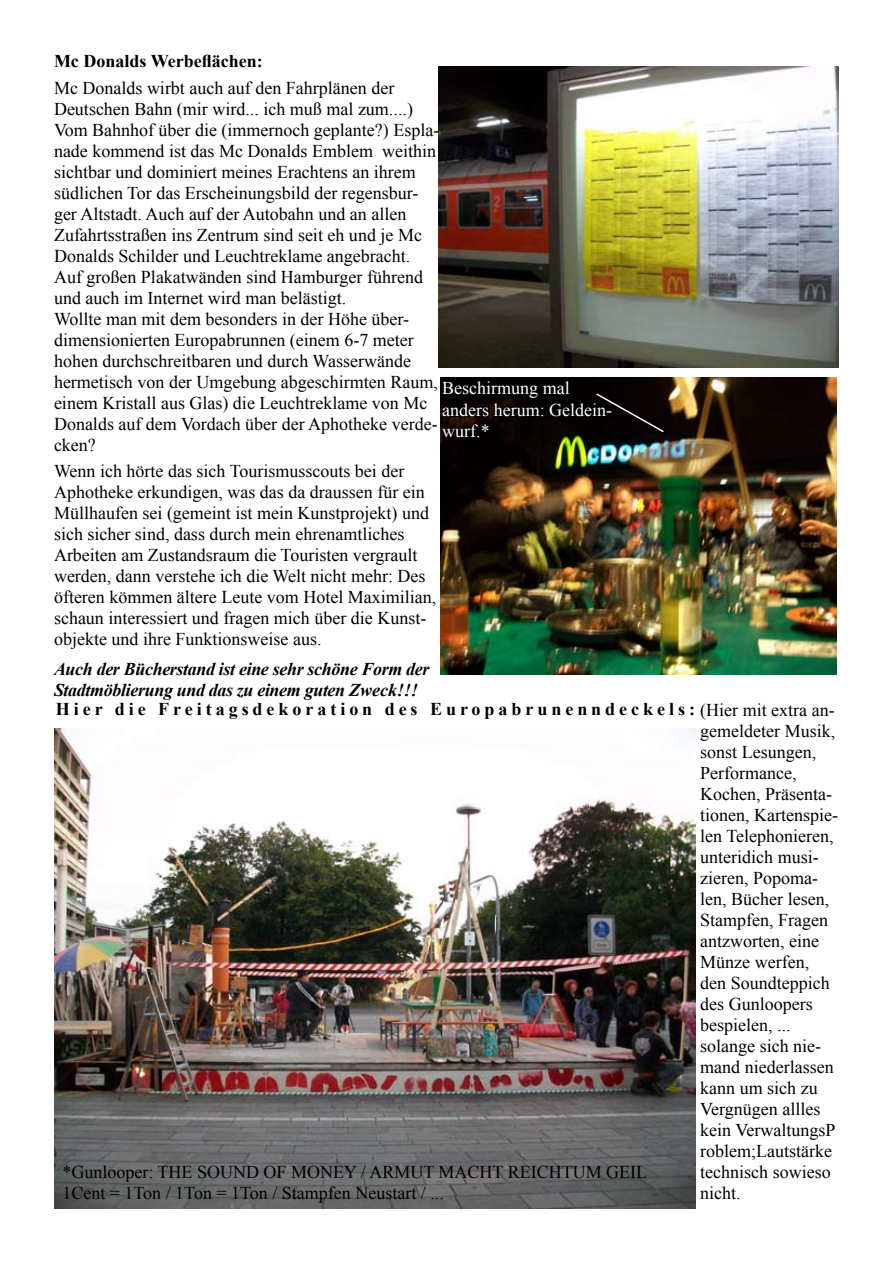
<style>
.page{position:relative;width:893px;height:1263px;background:#fff}
.page>*{position:absolute;margin:0;border:0;box-sizing:border-box;transform-origin:0 0}
.t1{font:18px/21px "Times New Roman";color:#000}
.t2{font:italic 700 18px/21px "Times New Roman";letter-spacing:-.02em;color:#000}
.t3{font:18px/21.6px "Times New Roman";color:#fff}
.t4{font:700 18px "Times New Roman";color:#000}
.s1{font-weight:700}
</style>
<div class="page">
<img style="left:438px;top:67px;width:401px;height:300px">
<img style="left:440px;top:377px;width:397px;height:297px">
<img style="left:54px;top:728px;width:641px;height:481px">
<svg style="left:440px;top:377px;width:225px;height:67px;background:#090503"></svg>
<p class="t4" style="left:54px;top:49px;width:210px">Mc Donalds Werbeflächen:</p>
<p class="t1" style="left:54px;top:77px;width:387px">Mc Donalds wirbt auch auf den Fahrplänen der Deutschen Bahn (mir wird... ich muß mal zum....)<br>Vom Bahnhof über die (immernoch geplante?) Espla&shy;nade kommend ist das Mc Donalds Emblem weithin sichtbar und dominiert meines Erachtens an ihrem südlichen Tor das Erscheinungsbild der regensbur&shy;ger Altstadt. Auch auf der Autobahn und an allen Zufahrtsstraßen ins Zentrum sind seit eh und je Mc Donalds Schilder und Leuchtreklame angebracht.<br>Auf großen Plakatwänden sind Hamburger führend und auch im Internet wird man belästigt.<br>Wollte man mit dem besonders in der Höhe über&shy;dimensionierten Europabrunnen (einem 6-7 meter hohen durchschreitbaren und durch Wasserwände hermetisch von der Umgebung abgeschirmten Raum, einem Kristall aus Glas) die Leuchtreklame von Mc Donalds auf dem Vordach über der Aphotheke verde&shy;cken?</p>
<p class="t1" style="left:54px;top:460px;width:384px">Wenn ich hörte das sich Tourismusscouts bei der Aphotheke erkundigen, was das da draussen für ein Müllhaufen sei (gemeint ist mein Kunstprojekt) und sich sicher sind, dass durch mein ehrenamtliches Arbeiten am Zustandsraum die Touristen vergrault werden, dann verstehe ich die Welt nicht mehr: Des öfteren kömmen ältere Leute vom Hotel Maximilian, schaun interessiert und fragen mich über die Kunst&shy;objekte und ihre Funktionsweise aus.</p>
<p class="t2" style="left:54px;top:658px;width:377px">Auch der Bücherstand ist eine sehr schöne Form der<br>Stadtmöblierung und das zu einem guten Zweck!!!</p>
<p class="t1" style="left:700px;top:698px;width:139px;text-indent:-644px"><span class="s1">Hier die Freitagsdekoration des Europabrunenndeckels:</span> (Hier mit extra an&shy;gemeldeter Musik, sonst Lesungen,<br>Performance,<br>Kochen, Präsenta&shy;tionen, Kartenspie&shy;len Telephonieren, unteridich musi&shy;zieren, Popoma&shy;len, Bücher lesen,<br>Stampfen, Fragen antzworten, eine<br>Münze werfen, den Soundteppich des Gunloopers bespielen, ... solange sich nie&shy;mand niederlassen kann um sich zu<br>Vergnügen allles kein VerwaltungsP roblem;Lautstärke technisch sowieso nicht.</p>
<p class="t3" style="left:442px;top:377px;width:171px">Beschirmung mal anders herum: Geldein&shy;wurf.*</p>
<p class="t1" style="left:62px;top:1160px;width:586px;line-height:21.6px">*Gunlooper: THE SOUND OF MONEY / ARMUT MACHT REICHTUM GEIL<br>1Cent = 1Ton / 1Ton = 1Ton / Stampfen Neustart / ...</p>
</div>
